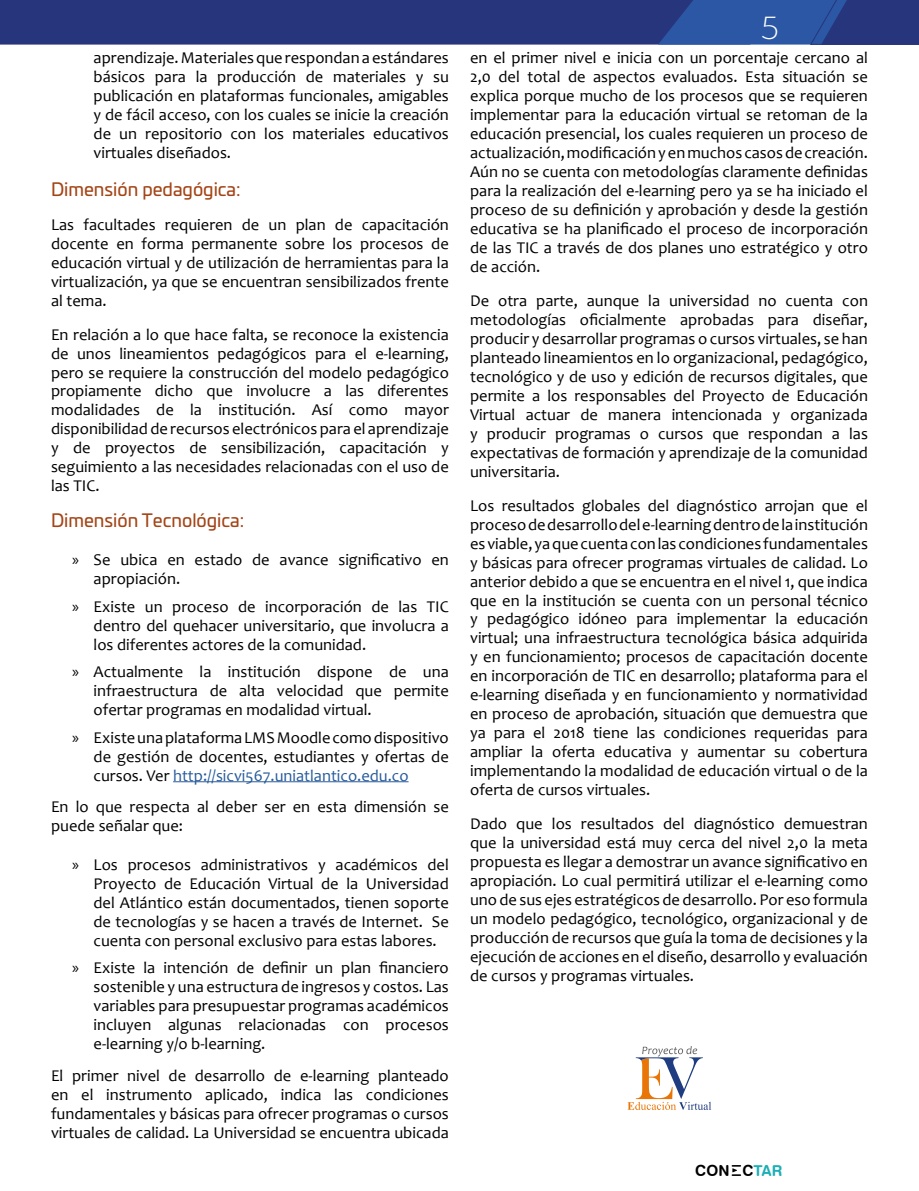
<style>
.page{position:relative;width:919px;height:1191px;background:#fff}
.page>*{position:absolute;margin:0;border:0;box-sizing:border-box;transform-origin:0 0}
.t1{font:200 36px "Serenity";color:#fff}
.t2{font:18px "Univia Pro";color:#a44517}
.t3{font:16.5px/18.9px "Candara";color:#000;text-align:justify}
.t4{font:15px "Swiss 721 BT Bold Rounded";color:#000}
.s1{font-family:"Myriad Pro"}
.s2{color:#275b9b}
.s3{color:#1cafb4}
</style>
<div class="page">
<svg style="left:732px;top:1165px;width:8px;height:10px"></svg>
<svg style="left:0;top:0;width:918px;height:45px;background:#283c83"></svg>
<hr style="left:173px;top:781px;width:235px;height:1px;background:#275b9b">
<svg style="left:627px;top:1046px;width:84px;height:64px"></svg>
<p class="t3" style="left:94px;top:48px;width:357px">aprendizaje. Materiales que respondan a estándares básicos para la producción de materiales y su publicación en plataformas funcionales, amigables y de fácil acceso, con los cuales se inicie la creación de un repositorio con los materiales educativos virtuales diseñados.</p>
<p class="t2" style="left:51px;top:175px;width:191px">Dimensión pedagógica:</p>
<p class="t3" style="left:51px;top:215px;width:399px">Las facultades requieren de un plan de capacitación docente en forma permanente sobre los procesos de educación virtual y de utilización de herramientas para la virtualización, ya que se encuentran sensibilizados frente al tema.</p>
<p class="t3" style="left:51px;top:324px;width:399px">En relación a lo que hace falta, se reconoce la existencia de unos lineamientos pedagógicos para el e-learning, pero se requiere la construcción del modelo pedagógico propiamente dicho que involucre a las diferentes modalidades de la institución. Así como mayor disponibilidad de recursos electrónicos para el aprendizaje y de proyectos de sensibilización, capacitación y seguimiento a las necesidades relacionadas con el uso de las TIC.</p>
<p class="t2" style="left:51px;top:507px;width:195px">Dimensión Tecnológica:</p>
<p class="t3" style="left:94px;top:550px;width:357px;text-indent:-21px"><span class="s1">»</span> Se ubica en estado de avance significativo en apropiación.</p>
<p class="t3" style="left:94px;top:597px;width:357px;text-indent:-21px"><span class="s1">»</span> Existe un proceso de incorporación de las TIC dentro del quehacer universitario, que involucra a los diferentes actores de la comunidad.</p>
<p class="t3" style="left:94px;top:662px;width:357px;text-indent:-21px"><span class="s1">»</span> Actualmente la institución dispone de una infraestructura de alta velocidad que permite ofertar programas en modalidad virtual.</p>
<p class="t3" style="left:94px;top:727px;width:357px;text-indent:-21px"><span class="s1">»</span> Existe una plataforma LMS Moodle como dispositivo de gestión de docentes, estudiantes y ofertas de cursos. Ver <span class="s2">http://sicvi567.uniatlantico.edu.co</span></p>
<p class="t3" style="left:51px;top:797px;width:399px">En lo que respecta al deber ser en esta dimensión se puede señalar que:</p>
<p class="t3" style="left:94px;top:854px;width:357px;text-indent:-21px"><span class="s1">»</span> Los procesos administrativos y académicos del Proyecto de Educación Virtual de la Universidad del Atlántico están documentados, tienen soporte de tecnologías y se hacen a través de Internet. Se cuenta con personal exclusivo para estas labores.</p>
<p class="t3" style="left:94px;top:958px;width:357px;text-indent:-21px"><span class="s1">»</span> Existe la intención de definir un plan financiero sostenible y una estructura de ingresos y costos. Las variables para presupuestar programas académicos incluyen algunas relacionadas con procesos e-learning y/o b-learning.</p>
<p class="t3" style="left:51px;top:1065px;width:399px">El primer nivel de desarrollo de e-learning planteado en el instrumento aplicado, indica las condiciones fundamentales y básicas para ofrecer programas o cursos virtuales de calidad. La Universidad se encuentra ubicada</p>
<h1 class="t1" style="left:761px;top:9px;width:19px">5</h1>
<p class="t3" style="left:470px;top:48px;width:399px">en el primer nivel e inicia con un porcentaje cercano al 2,0 del total de aspectos evaluados. Esta situación se explica porque mucho de los procesos que se requieren implementar para la educación virtual se retoman de la educación presencial, los cuales requieren un proceso de actualización, modificación y en muchos casos de creación.<br>Aún no se cuenta con metodologías claramente definidas para la realización del e-learning pero ya se ha iniciado el proceso de su definición y aprobación y desde la gestión educativa se ha planificado el proceso de incorporación de las TIC a través de dos planes uno estratégico y otro de acción.</p>
<p class="t3" style="left:470px;top:291px;width:399px">De otra parte, aunque la universidad no cuenta con metodologías oficialmente aprobadas para diseñar, producir y desarrollar programas o cursos virtuales, se han planteado lineamientos en lo organizacional, pedagógico, tecnológico y de uso y edición de recursos digitales, que permite a los responsables del Proyecto de Educación Virtual actuar de manera intencionada y organizada y producir programas o cursos que respondan a las expectativas de formación y aprendizaje de la comunidad universitaria.</p>
<p class="t3" style="left:470px;top:495px;width:399px">Los resultados globales del diagnóstico arrojan que el proceso de desarrollo del e-learning dentro de la institución es viable, ya que cuenta con las condiciones fundamentales y básicas para ofrecer programas virtuales de calidad. Lo anterior debido a que se encuentra en el nivel 1, que indica que en la institución se cuenta con un personal técnico y pedagógico idóneo para implementar la educación virtual; una infraestructura tecnológica básica adquirida y en funcionamiento; procesos de capacitación docente en incorporación de TIC en desarrollo; plataforma para el e-learning diseñada y en funcionamiento y normatividad en proceso de aprobación, situación que demuestra que ya para el 2018 tiene las condiciones requeridas para ampliar la oferta educativa y aumentar su cobertura implementando la modalidad de educación virtual o de la oferta de cursos virtuales.</p>
<p class="t3" style="left:470px;top:814px;width:399px">Dado que los resultados del diagnóstico demuestran que la universidad está muy cerca del nivel 2,0 la meta propuesta es llegar a demostrar un avance significativo en apropiación. Lo cual permitirá utilizar el e-learning como uno de sus ejes estratégicos de desarrollo. Por eso formula un modelo pedagógico, tecnológico, organizacional y de producción de recursos que guía la toma de decisiones y la ejecución de acciones en el diseño, desarrollo y evaluación de cursos y programas virtuales.</p>
<p class="t4" style="left:695px;top:1161px;width:89px">CON C<span class="s3">TAR</span></p>
</div>
